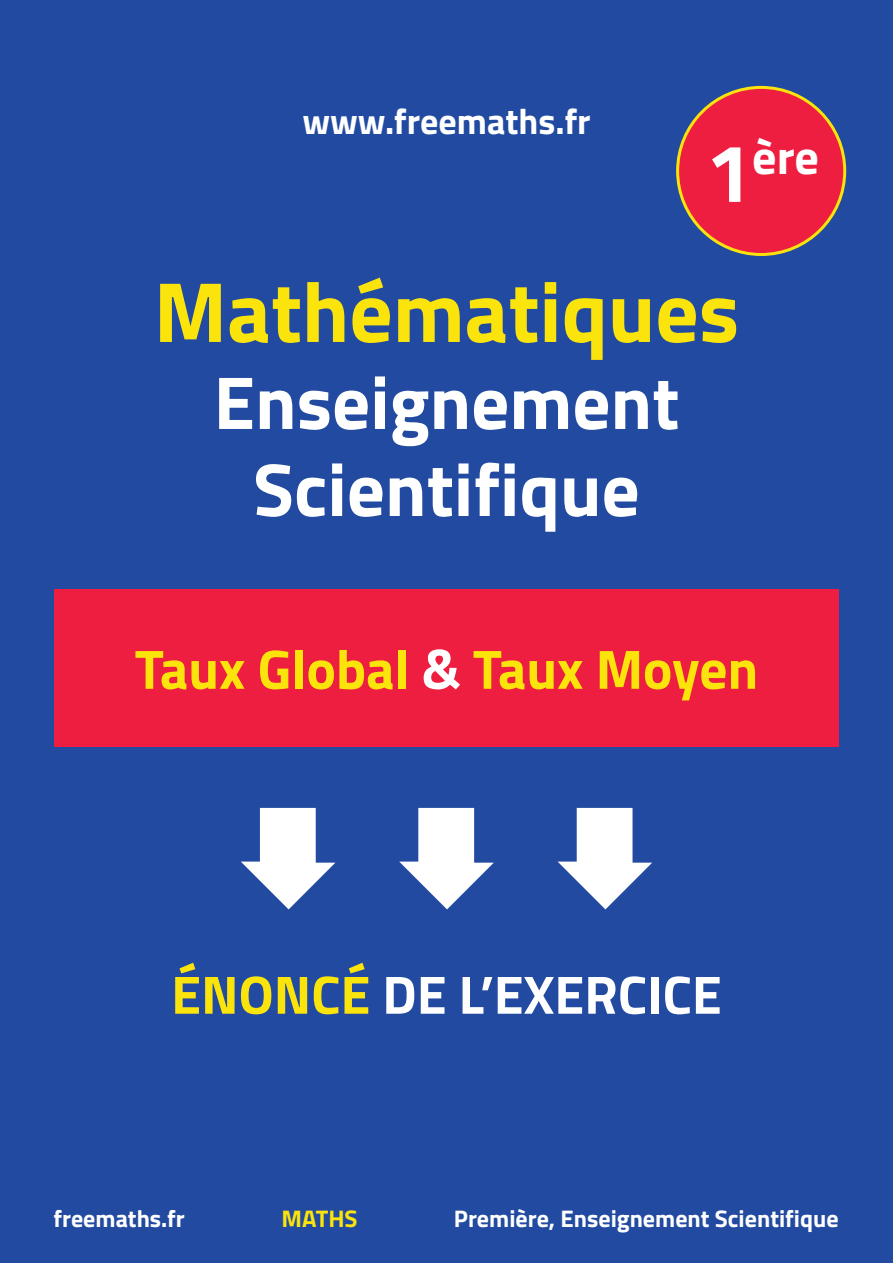
<style>
.page{position:relative;width:893px;height:1263px;background:#214aa0}
.page>*{position:absolute;margin:0;border:0;box-sizing:border-box;transform-origin:0 0}
.t1{font:700 85.5px "Titillium";color:#fbe30c}
.t2{font:700 75px/87px "Titillium";color:#fff;text-align:center}
.t3{font:700 55.5px "Titillium";color:#fbe30c}
.t4{font:700 54px "Titillium";color:#fff}
.t5{font:700 48.15px "Titillium";color:#fff}
.t6{font:700 36px "Titillium";color:#fff}
.t7{font:700 24px "Titillium";color:#fff}
.t8{font:700 24px "Titillium";color:#fbe30c}
.s1{font-size:82.5px}
.s2{color:#fff}
.s3{color:#fbe30c}
</style>
<div class="page">
<svg style="left:241px;top:808px;width:94px;height:101px"></svg>
<svg style="left:399px;top:808px;width:95px;height:101px"></svg>
<svg style="left:558px;top:808px;width:94px;height:101px"></svg>
<div style="left:678px;top:87px;width:167px;height:167px;background:#ed1e40;border-radius:50%"></div>
<div style="left:54px;top:589px;width:785px;height:157px;background:#ed1e40"></div>
<h3 class="t6" style="left:302px;top:94px;width:290px">www.freemaths.fr</h3>
<h3 class="t5" style="left:706px;top:121px;width:115px"><span class="s1">1</span>ère</h3>
<h1 class="t1" style="left:154px;top:247px;width:587px">Mathématiques</h1>
<h2 class="t2" style="left:214px;top:355px;width:467px">Enseignement<br>Scientifique</h2>
<p class="t3" style="left:135px;top:627px;width:625px">Taux Global <span class="s2">&amp;</span> Taux Moyen</p>
<h3 class="t4" style="left:171px;top:953px;width:552px"><span class="s3">ÉNONCÉ</span> DE L’EXERCICE</h3>
<p class="t7" style="left:54px;top:1200px;width:133px">freemaths.fr</p>
<p class="t8" style="left:282px;top:1200px;width:78px">MATHS</p>
<p class="t7" style="left:454px;top:1200px;width:386px">Première, Enseignement Scientifique</p>
</div>
